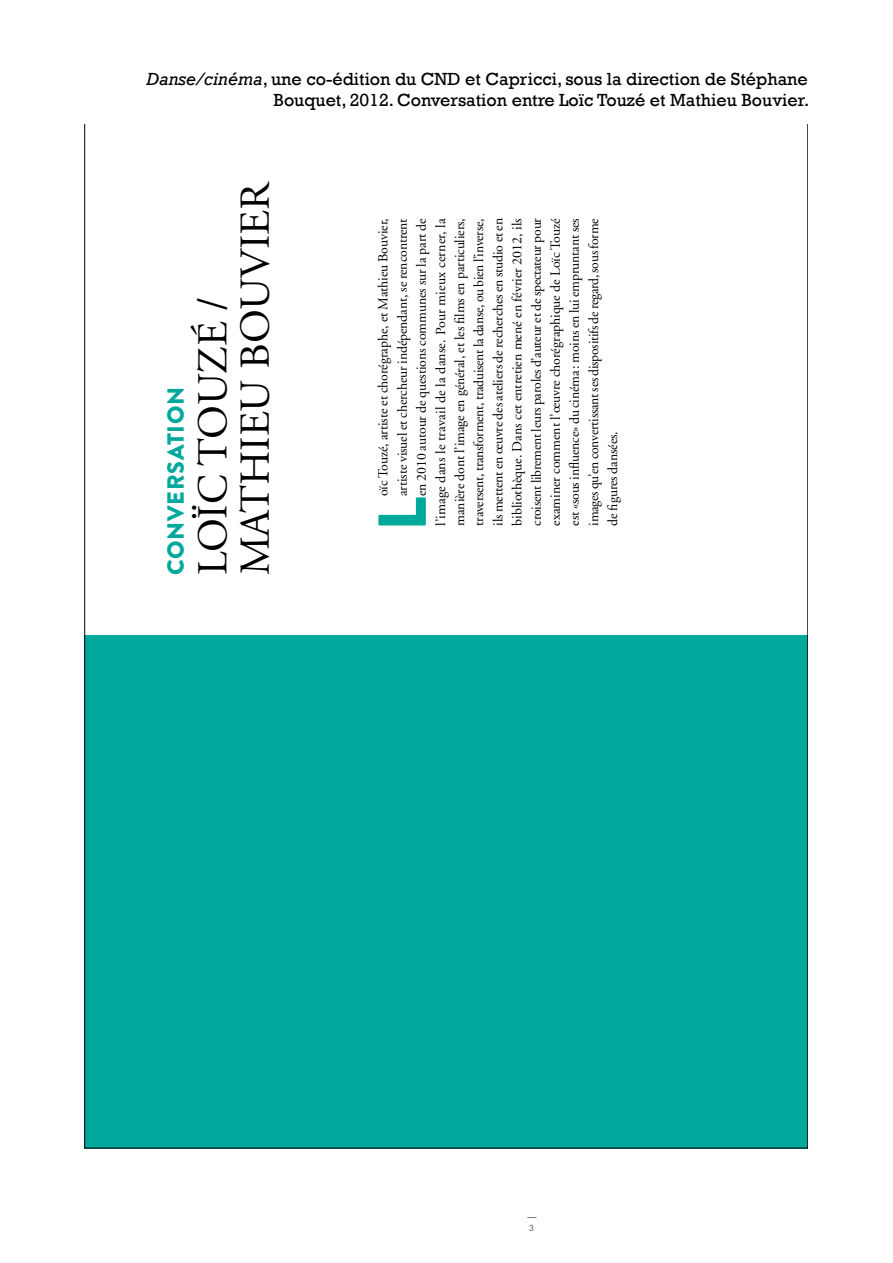
<style>
.page{position:relative;width:893px;height:1263px;background:#fff}
.page>*{position:absolute;margin:0;border:0;box-sizing:border-box;transform-origin:0 0}
.t1{font:900 67.8px "Brandon Grotesque";color:#00a99b}
.t2{font:42.6px/42.6px "Adobe Garamond";color:#000}
.t3{font:900 23.4px "Brandon Grotesque";letter-spacing:.03em;color:#00a99b}
.t4{font:18px/21.6px "Rockwell";color:#000;text-align:right}
.t5{font:13.8px/19.2px "Adobe Garamond";letter-spacing:-.01em;color:#000;text-align:right}
.t6{font:italic 300 9px "Rockwell Std";color:#000}
.t7{font:300 9px "Rockwell Std";color:#000}
.s1{font-style:italic}
</style>
<div class="page">
<div style="left:85px;top:636px;width:723px;height:512px;background:#00a99b"></div>
<svg style="left:85px;top:124px;width:723px;height:512px"></svg>
<h3 class="t4" style="left:146px;top:68px;width:664px"><span class="s1">Danse/cinéma</span>, une co-édition du CND et Capricci, sous la direction de Stéphane<br>Bouquet, 2012. Conversation entre Loïc Touzé et Mathieu Bouvier.</h3>
<h2 class="t2" style="left:193px;top:575px;width:396px;rotate:-90deg">LOÏC TOUZÉ /<br>MATHIEU BOUVIER</h2>
<h3 class="t3" style="left:159px;top:575px;width:190px;rotate:-90deg">CONVERSATION</h3>
<p class="t5" style="left:374px;top:526px;width:309px;rotate:-90deg">oïc Touzé, artiste et chorégraphe, et Mathieu Bouvier, artiste visuel et chercheur indépendant, se rencontrent<br>en 2010 autour de questions communes sur la part de l’image dans le travail de la danse. Pour mieux cerner, la manière dont l’image en général, et les films en particuliers, traversent, transforment, traduisent la danse, ou bien l’inverse, ils mettent en œuvre des ateliers de recherches en studio et en bibliothèque. Dans cet entretien mené en février 2012, ils croisent librement leurs paroles d’auteur et de spectateur pour examiner comment l’œuvre chorégraphique de Loïc Touzé est «sous influence» du cinéma: moins en lui empruntant ses</p>
<p class="t5" style="left:584px;top:526px;width:309px;text-align:left;rotate:-90deg">images qu’en convertissant ses dispositifs de regard, sous forme de figures dansées.</p>
<h1 class="t1" style="left:354px;top:531px;width:36px;rotate:-90deg">L</h1>
<p class="t6" style="left:527px;top:1212px;width:10px">—</p>
<p class="t7" style="left:529px;top:1223px;width:6px">3</p>
</div>
